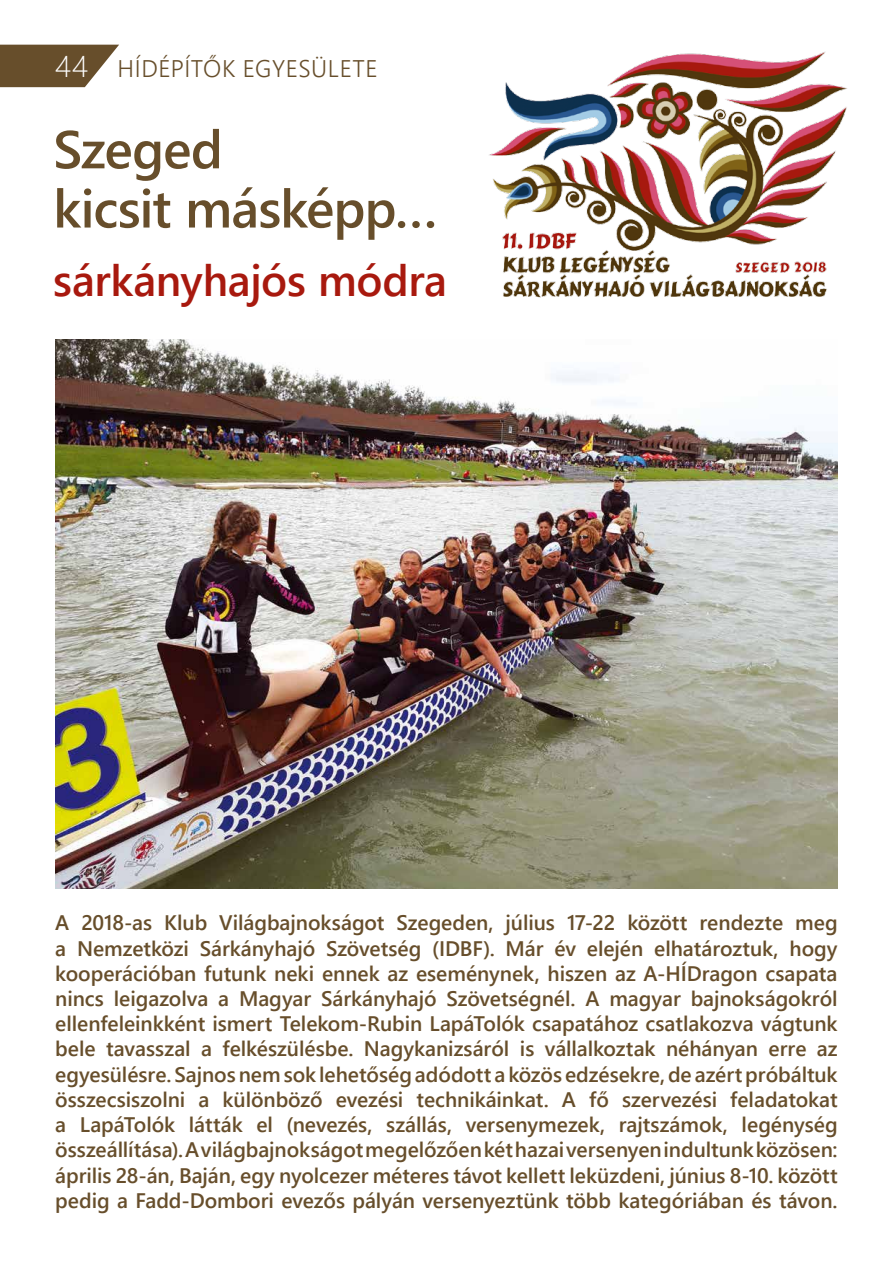
<style>
.page{position:relative;width:893px;height:1263px;background:#fff}
.page>*{position:absolute;margin:0;border:0;box-sizing:border-box;transform-origin:0 0}
.t1{font:53.25px/59.2px "Webly Sleek UI Semibold";letter-spacing:-.02em;color:#674e2b}
.t2{font:43.8px "Webly Sleek UI Semibold";letter-spacing:-.005em;color:#a8190e}
.t3{font:24px "Webly Sleek UI Semilight";letter-spacing:.025em;color:#674e2b}
.t4{font:21px/25.2px "Webly Sleek UI Semibold";letter-spacing:-.005em;color:#674e2b;text-align:justify}
.s1{font-family:"Webly Sleek UI Light";font-size:30px;color:#fff}
</style>
<div class="page">
<svg style="left:0;top:45px;width:119px;height:42px;background:#7c6749"></svg>
<img style="left:55px;top:339px;width:783px;height:550px">
<img style="left:489px;top:52px;width:358px;height:246px">
<p class="t3" style="left:55px;top:50px;width:324px"><span class="s1">44</span> HÍDÉPÍTŐK EGYESÜLETE</p>
<h1 class="t1" style="left:53px;top:118px;width:386px">Szeged<br>kicsit másképp…</h1>
<h2 class="t2" style="left:53px;top:248px;width:395px">sárkányhajós módra</h2>
<p class="t4" style="left:55px;top:909px;width:784px">A 2018-as Klub Világbajnokságot Szegeden, július 17-22 között rendezte meg a Nemzetközi Sárkányhajó Szövetség (IDBF). Már év elején elhatároztuk, hogy kooperációban futunk neki ennek az eseménynek, hiszen az A-HÍDragon csapata nincs leigazolva a Magyar Sárkányhajó Szövetségnél. A magyar bajnokságokról ellenfeleinkként ismert Telekom-Rubin LapáTolók csapatához csatlakozva vágtunk bele tavasszal a felkészülésbe. Nagykanizsáról is vállalkoztak néhányan erre az egyesülésre. Sajnos nem sok lehetőség adódott a közös edzésekre, de azért próbáltuk összecsiszolni a különböző evezési technikáinkat. A fő szervezési feladatokat a LapáTolók látták el (nevezés, szállás, versenymezek, rajtszámok, legénység összeállítása). A világbajnokságot megelőzően két hazai versenyen indultunk közösen: április 28-án, Baján, egy nyolcezer méteres távot kellett leküzdeni, június 8-10. között pedig a Fadd-Dombori evezős pályán versenyeztünk több kategóriában és távon.</p>
</div>
